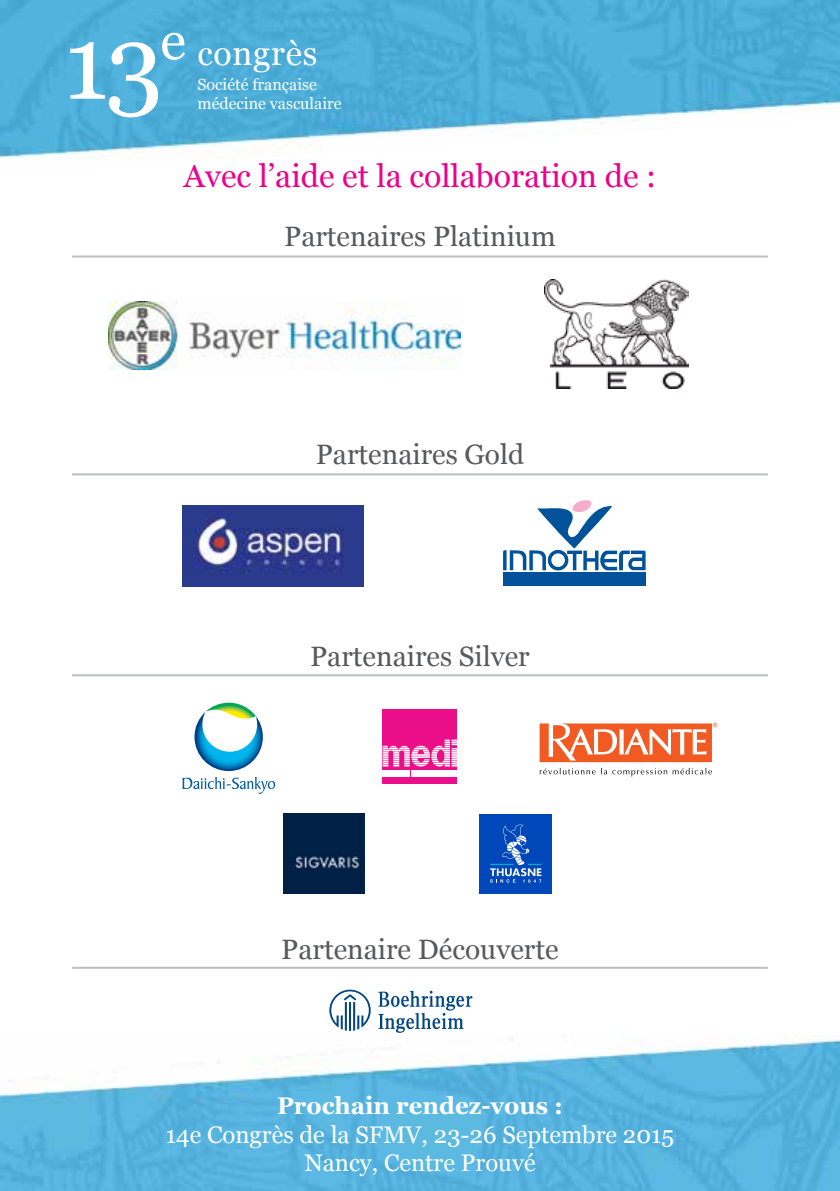
<style>
.page{position:relative;width:840px;height:1191px;background:#fff}
.page>*{position:absolute;margin:0;border:0;box-sizing:border-box;transform-origin:0 0}
.t1{font:33.8px "Georgia";letter-spacing:.02em;color:#fff}
.t2{font:32px "Georgia";color:#ec008c}
.t3{font:28px "Georgia";color:#58595b}
.t4{font:24px/28.8px "Georgia";color:#fff;text-align:center}
.t5{font:700 24px "Georgia";color:#fff}
.t6{font:16.2px/19.4px "Georgia";color:#fff}
.s1{font-size:104.8px}
</style>
<div class="page">
<img style="left:0;top:0;width:839px;height:158px">
<img style="left:0;top:1035px;width:839px;height:156px">
<img style="left:109px;top:302px;width:351px;height:68px">
<img style="left:544px;top:279px;width:143px;height:109px">
<svg style="left:503px;top:500px;width:142px;height:70px"></svg>
<div style="left:502px;top:572px;width:143px;height:13px;background:#00529b"></div>
<svg style="left:182px;top:777px;width:93px;height:17px"></svg>
<svg style="left:194px;top:702px;width:69px;height:69px"></svg>
<hr style="left:72px;top:255px;width:695px;height:2px;background:#bcbec0">
<hr style="left:72px;top:473px;width:695px;height:2px;background:#bcbec0">
<hr style="left:72px;top:674px;width:695px;height:2px;background:#bcbec0">
<hr style="left:72px;top:966px;width:695px;height:2px;background:#bcbec0">
<div style="left:382px;top:709px;width:75px;height:74px;background:#ea0f88"></div>
<svg style="left:382px;top:739px;width:75px;height:27px"></svg>
<div style="left:382px;top:769px;width:27px;height:7px;background:#fff"></div>
<div style="left:411px;top:769px;width:46px;height:7px;background:#fff"></div>
<img style="left:182px;top:505px;width:181px;height:81px">
<img style="left:283px;top:813px;width:81px;height:80px">
<div style="left:479px;top:814px;width:73px;height:79px;background:#0047ba"></div>
<svg style="left:490px;top:824px;width:51px;height:58px"></svg>
<svg style="left:329px;top:989px;width:41px;height:42px"></svg>
<svg style="left:378px;top:990px;width:94px;height:42px"></svg>
<svg style="left:539px;top:768px;width:127px;height:8px"></svg>
<svg style="left:672px;top:768px;width:39px;height:6px"></svg>
<svg style="left:539px;top:722px;width:178px;height:40px"></svg>
<p class="t1" style="left:64px;top:33px;width:255px"><span class="s1">13</span><sup>e</sup> congrès</p>
<p class="t6" style="left:197px;top:75px;width:145px">Société française médecine vasculaire</p>
<p class="t2" style="left:183px;top:157px;width:474px">Avec l’aide et la collaboration de :</p>
<p class="t3" style="left:284px;top:219px;width:273px">Partenaires Platinium</p>
<p class="t3" style="left:316px;top:437px;width:210px">Partenaires Gold</p>
<p class="t3" style="left:310px;top:639px;width:221px">Partenaires Silver</p>
<p class="t3" style="left:281px;top:932px;width:278px">Partenaire Découverte</p>
<p class="t5" style="left:277px;top:1090px;width:287px">Prochain rendez-vous :</p>
<p class="t4" style="left:166px;top:1120px;width:509px">14e Congrès de la SFMV, 23-26 Septembre 2015<br>Nancy, Centre Prouvé</p>
</div>
